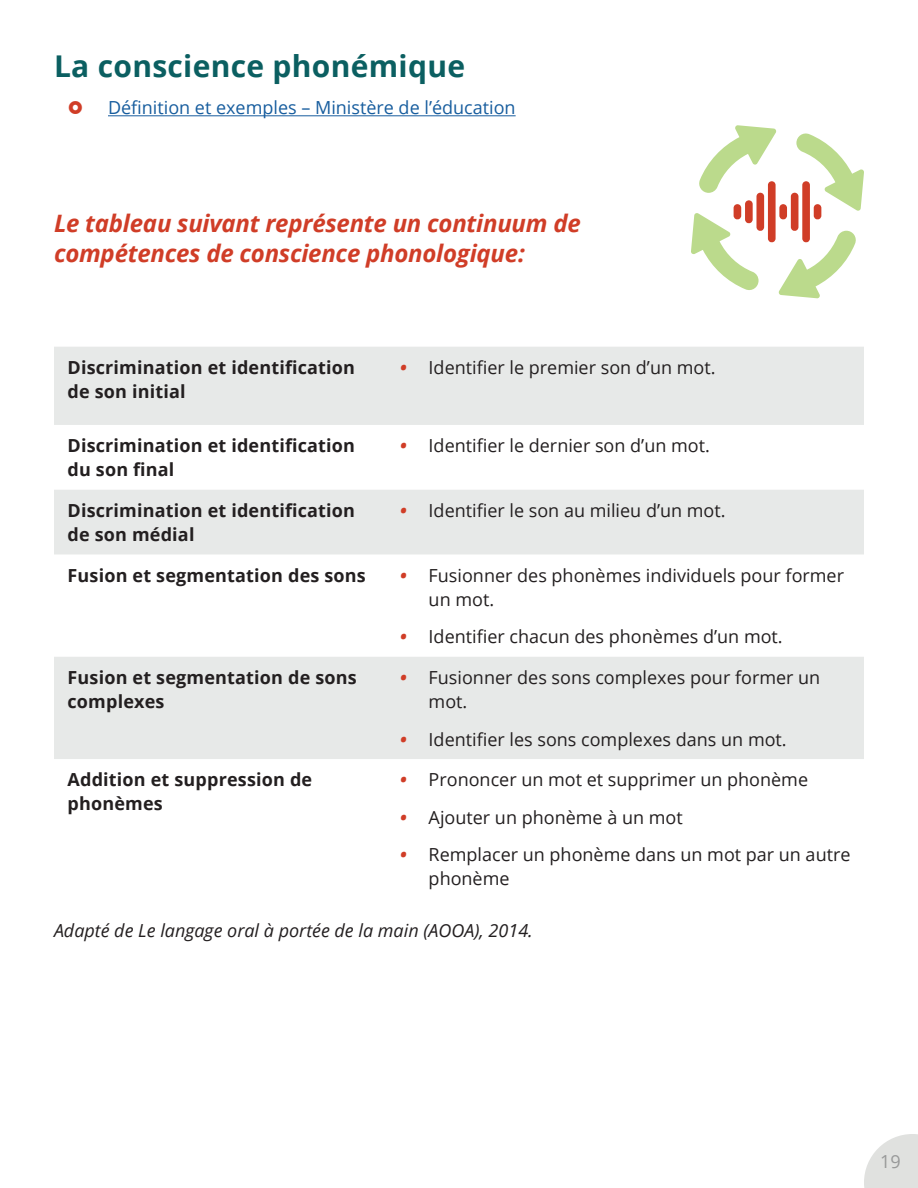
<style>
.page{position:relative;width:918px;height:1188px;background:#fff}
.page>*{position:absolute;margin:0;border:0;box-sizing:border-box;transform-origin:0 0}
.t1{font:700 30px "Open Sans";letter-spacing:.01em;color:#0b5f61}
.t2{font:italic 700 24px/30px "Open Sans";letter-spacing:-.01em;color:#d03d27}
.t3{font:18px/24px "Open Sans";color:#231f20}
.t4{font:700 18px/24px "Open Sans";letter-spacing:.01em;color:#231f20}
.Body{font:italic 18px "Open Sans";color:#231f20}
.t5{font:18px "Open Sans";color:#175d9e}
.t6{font:18px "Open Sans";color:#989999}
.s1{font-weight:700;font-style:italic;color:#d03d27}
</style>
<div class="page">
<svg style="left:864px;top:1134px;width:54px;height:54px"></svg>
<hr style="left:108px;top:115px;width:408px;height:1px;background:#175d9e">
<svg style="left:691px;top:125px;width:173px;height:173px"></svg>
<svg style="left:54px;top:347px;width:810px;height:412px;fill:#e7e9e8"></svg>
<h3 class="t1" style="left:54px;top:45px;width:413px">La conscience phonémique</h3>
<p class="t5" style="left:108px;top:96px;width:409px">Définition et exemples – Ministère de l’éducation</p>
<h4 class="t2" style="left:54px;top:208px;width:528px">Le tableau suivant représente un continuum de compétences de conscience phonologique:</h4>
<h5 class="t4" style="left:68px;top:355px;width:289px">Discrimination et identification de son initial</h5>
<p class="t3" style="left:400px;top:355px;width:317px"><span class="s1">•</span> Identifier le premier son d’un mot.</p>
<h5 class="t4" style="left:68px;top:433px;width:289px">Discrimination et identification du son final</h5>
<p class="t3" style="left:400px;top:433px;width:311px"><span class="s1">•</span> Identifier le dernier son d’un mot.</p>
<h5 class="t4" style="left:68px;top:498px;width:289px">Discrimination et identification de son médial</h5>
<p class="t3" style="left:400px;top:498px;width:327px"><span class="s1">•</span> Identifier le son au milieu d’un mot.</p>
<h5 class="t4" style="left:68px;top:563px;width:300px">Fusion et segmentation des sons</h5>
<p class="t3" style="left:429px;top:563px;width:417px;text-indent:-28px"><span class="s1">•</span> Fusionner des phonèmes individuels pour former un mot.</p>
<p class="t3" style="left:400px;top:624px;width:384px"><span class="s1">•</span> Identifier chacun des phonèmes d’un mot.</p>
<h5 class="t4" style="left:68px;top:665px;width:291px">Fusion et segmentation de sons complexes</h5>
<p class="t3" style="left:429px;top:665px;width:393px;text-indent:-28px"><span class="s1">•</span> Fusionner des sons complexes pour former un mot.</p>
<p class="t3" style="left:400px;top:727px;width:388px"><span class="s1">•</span> Identifier les sons complexes dans un mot.</p>
<h5 class="t4" style="left:68px;top:767px;width:246px">Addition et suppression de phonèmes</h5>
<p class="t3" style="left:400px;top:767px;width:409px"><span class="s1">•</span> Prononcer un mot et supprimer un phonème</p>
<p class="t3" style="left:400px;top:805px;width:284px"><span class="s1">•</span> Ajouter un phonème à un mot</p>
<p class="t3" style="left:429px;top:842px;width:423px;text-indent:-28px"><span class="s1">•</span> Remplacer un phonème dans un mot par un autre phonème</p>
<p class="Body" style="left:54px;top:918px;width:480px">Adapté de Le langage oral à portée de la main (AOOA), 2014.</p>
<p class="t6" style="left:880px;top:1149px;width:22px">19</p>
</div>
